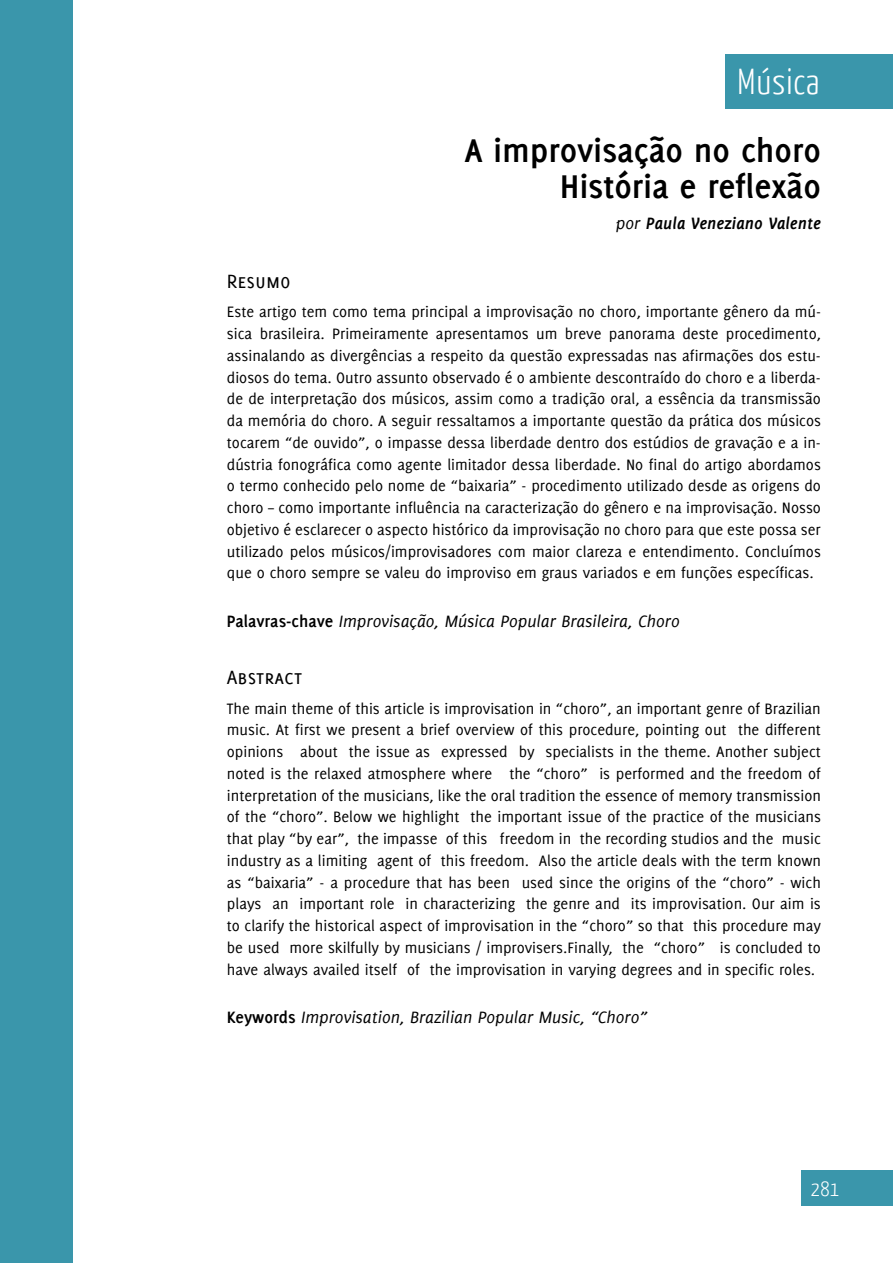
<style>
.page{position:relative;width:893px;height:1263px;background:#fff}
.page>*{position:absolute;margin:0;border:0;box-sizing:border-box;transform-origin:0 0}
.t1{font:700 36px/36px "Delicious";color:#000;text-align:right}
.t2{font:300 36px "Yanone Kaffeesatz";letter-spacing:.025em;color:#fff}
.t3{font:21px "Delicious Small Caps";color:#000}
.t4{font:300 21px "Yanone Kaffeesatz";color:#fff}
.t5{font:italic 18px "Delicious";color:#000}
.t6{font:italic 700 18px "Delicious";color:#000}
.t7{font:16.5px/21.8px "Delicious";color:#000;text-align:justify}
.s1{font-weight:400}
.s2{font-weight:700;font-style:normal}
</style>
<div class="page">
<div style="left:802px;top:1170px;width:91px;height:36px;background:#3a96ab"></div>
<div style="left:0;top:0;width:72px;height:1263px;background:#3a96ab"></div>
<div style="left:725px;top:54px;width:168px;height:54px;background:#3a96ab"></div>
<h1 class="t2" style="left:737px;top:60px;width:83px">Música</h1>
<p class="t3" style="left:227px;top:269px;width:65px">Resumo</p>
<h1 class="t1" style="left:464px;top:132px;width:358px">A improvisação no choro<br>História e reflexão</h1>
<p class="t6" style="left:616px;top:213px;width:207px"><span class="s1">por</span> Paula Veneziano Valente</p>
<p class="t7" style="left:227px;top:301px;width:596px">Este artigo tem como tema principal a improvisação no choro, importante gênero da mú&shy;sica brasileira. Primeiramente apresentamos um breve panorama deste procedimento, assinalando as divergências a respeito da questão expressadas nas afirmações dos estu&shy;diosos do tema. Outro assunto observado é o ambiente descontraído do choro e a liberda&shy;de de interpretação dos músicos, assim como a tradição oral, a essência da transmissão da memória do choro. A seguir ressaltamos a importante questão da prática dos músicos tocarem “de ouvido”, o impasse dessa liberdade dentro dos estúdios de gravação e a in&shy;dústria fonográfica como agente limitador dessa liberdade. No final do artigo abordamos o termo conhecido pelo nome de “baixaria” - procedimento utilizado desde as origens do choro – como importante influência na caracterização do gênero e na improvisação. Nosso objetivo é esclarecer o aspecto histórico da improvisação no choro para que este possa ser utilizado pelos músicos/improvisadores com maior clareza e entendimento. Concluímos que o choro sempre se valeu do improviso em graus variados e em funções específicas.</p>
<p class="t5" style="left:227px;top:611px;width:454px"><span class="s2">Palavras-chave</span> Improvisação, Música Popular Brasileira, Choro</p>
<p class="t3" style="left:227px;top:665px;width:77px">Abstract</p>
<p class="t7" style="left:227px;top:697px;width:596px">The main theme of this article is improvisation in “choro”, an important genre of Brazilian music. At first we present a brief overview of this procedure, pointing out the different opinions about the issue as expressed by specialists in the theme. Another subject noted is the relaxed atmosphere where the “choro” is performed and the freedom of interpretation of the musicians, like the oral tradition the essence of memory transmission of the “choro”. Below we highlight the important issue of the practice of the musicians that play “by ear”, the impasse of this freedom in the recording studios and the music industry as a limiting agent of this freedom. Also the article deals with the term known as “baixaria” - a procedure that has been used since the origins of the “choro” - wich plays an important role in characterizing the genre and its improvisation. Our aim is to clarify the historical aspect of improvisation in the “choro” so that this procedure may be used more skilfully by musicians / improvisers.Finally, the “choro” is concluded to have always availed itself of the improvisation in varying degrees and in specific roles.</p>
<p class="t5" style="left:227px;top:1007px;width:422px"><span class="s2">Keywords</span> Improvisation, Brazilian Popular Music, “Choro”</p>
<p class="t4" style="left:811px;top:1175px;width:30px">281</p>
</div>
